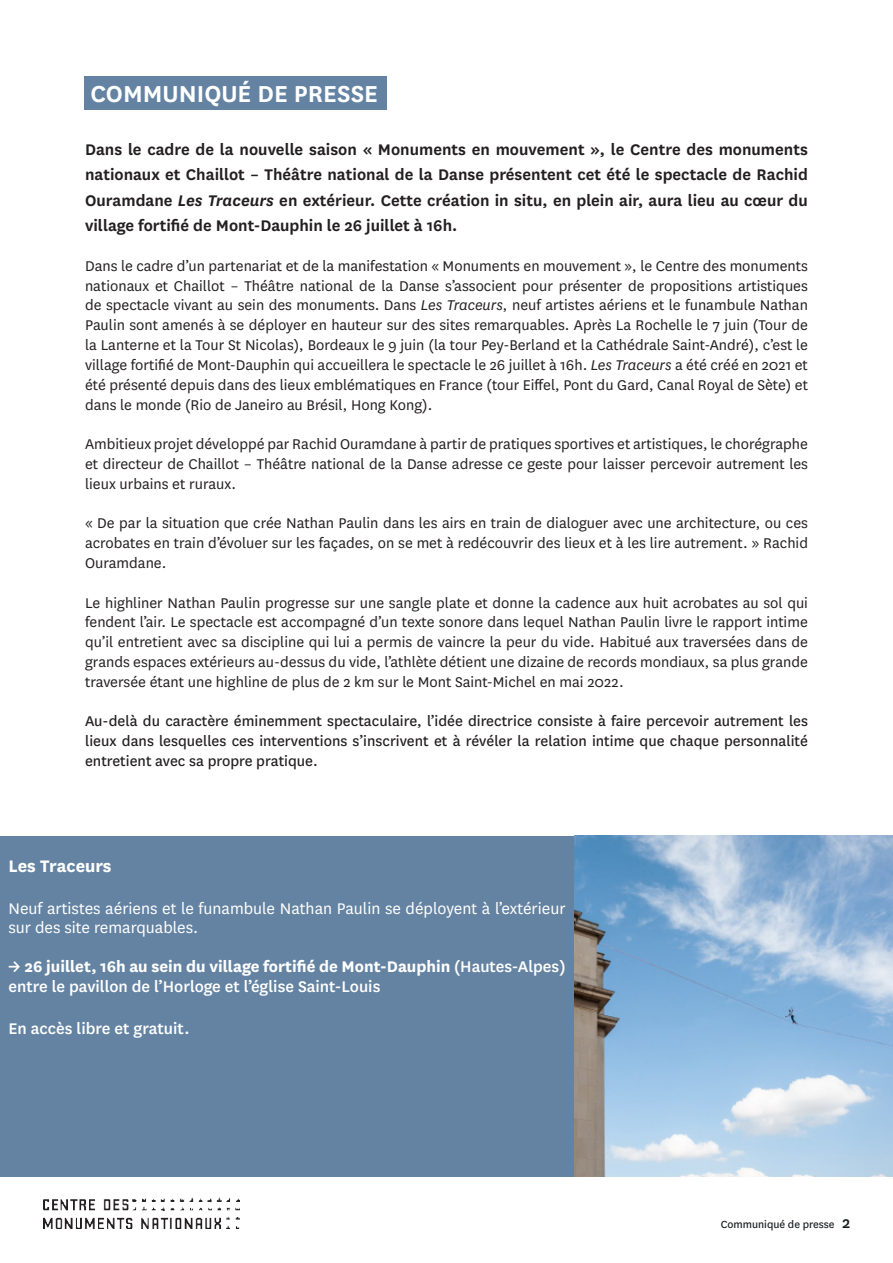
<style>
.page{position:relative;width:893px;height:1263px;background:#fff}
.page>*{position:absolute;margin:0;border:0;box-sizing:border-box;transform-origin:0 0}
.INTER_niveau_1{font:600 27px "National";color:#fff}
.t1{font:700 19.5px "National";color:#fff}
.t2{font:600 18px/25.5px "National";color:#231f20;text-align:justify}
.t3{font:500 18px/19.5px "National";color:#fff}
.t4{font:18px/19.5px "National";color:#fff}
.t5{font:16.5px/19.8px "National";color:#231f20;text-align:justify}
.t6{font:16.5px/19.8px "National";color:#231f20;text-align:justify}
.t7{font:12px "National";color:#181c1f}
.s1{font-style:italic}
.s2{font-weight:700}
.s3{font-weight:500;font-size:18px}
</style>
<div class="page">
<img style="left:43px;top:1198px;width:197px;height:31px">
<div style="left:84px;top:77px;width:303px;height:33px;background:#6483a2"></div>
<div style="left:0;top:836px;width:574px;height:340px;background:#6483a2"></div>
<img style="left:574px;top:836px;width:319px;height:340px">
<p class="INTER_niveau_1" style="left:90px;top:75px;width:289px">COMMUNIQUÉ DE PRESSE</p>
<p class="t2" style="left:85px;top:135px;width:724px">Dans le cadre de la nouvelle saison « Monuments en mouvement », le Centre des monuments nationaux et Chaillot – Théâtre national de la Danse présentent cet été le spectacle de Rachid Ouramdane <span class="s1">Les Traceurs</span> en extérieur. Cette création in situ, en plein air, aura lieu au cœur du village fortifié de Mont-Dauphin le 26 juillet à 16h.</p>
<p class="t5" style="left:85px;top:255px;width:724px">Dans le cadre d’un partenariat et de la manifestation « Monuments en mouvement », le Centre des monuments nationaux et Chaillot – Théâtre national de la Danse s’associent pour présenter de propositions artistiques de spectacle vivant au sein des monuments. Dans <span class="s1">Les Traceurs</span>, neuf artistes aériens et le funambule Nathan Paulin sont amenés à se déployer en hauteur sur des sites remarquables. Après La Rochelle le 7 juin (Tour de la Lanterne et la Tour St Nicolas), Bordeaux le 9 juin (la tour Pey-Berland et la Cathédrale Saint-André), c’est le village fortifié de Mont-Dauphin qui accueillera le spectacle le 26 juillet à 16h. <span class="s1">Les Traceurs</span> a été créé en 2021 et été présenté depuis dans des lieux emblématiques en France (tour Eiffel, Pont du Gard, Canal Royal de Sète) et dans le monde (Rio de Janeiro au Brésil, Hong Kong).</p>
<p class="t5" style="left:85px;top:433px;width:724px">Ambitieux projet développé par Rachid Ouramdane à partir de pratiques sportives et artistiques, le chorégraphe et directeur de Chaillot – Théâtre national de la Danse adresse ce geste pour laisser percevoir autrement les lieux urbains et ruraux.</p>
<p class="t5" style="left:85px;top:513px;width:724px">« De par la situation que crée Nathan Paulin dans les airs en train de dialoguer avec une architecture, ou ces acrobates en train d’évoluer sur les façades, on se met à redécouvrir des lieux et à les lire autrement. » Rachid Ouramdane.</p>
<p class="t5" style="left:85px;top:592px;width:724px">Le highliner Nathan Paulin progresse sur une sangle plate et donne la cadence aux huit acrobates au sol qui fendent l’air. Le spectacle est accompagné d’un texte sonore dans lequel Nathan Paulin livre le rapport intime qu’il entretient avec sa discipline qui lui a permis de vaincre la peur du vide. Habitué aux traversées dans de grands espaces extérieurs au-dessus du vide, l’athlète détient une dizaine de records mondiaux, sa plus grande traversée étant une highline de plus de 2 km sur le Mont Saint-Michel en mai 2022.</p>
<p class="t6" style="left:85px;top:710px;width:724px">Au-delà du caractère éminemment spectaculaire, l’idée directrice consiste à faire percevoir autrement les lieux dans lesquelles ces interventions s’inscrivent et à révéler la relation intime que chaque personnalité entretient avec sa propre pratique.</p>
<p class="t1" style="left:9px;top:852px;width:105px">Les Traceurs</p>
<p class="t4" style="left:9px;top:898px;width:559px">Neuf artistes aériens et le funambule Nathan Paulin se déployent à l’extérieur sur des site remarquables.</p>
<p class="t3" style="left:9px;top:956px;width:559px">→ <span class="s2">26 juillet, 16h au sein du village fortifié de Mont-Dauphin</span> (Hautes-Alpes) entre le pavillon de l’Horloge et l’église Saint-Louis</p>
<p class="t3" style="left:9px;top:1017px;width:183px">En accès libre et gratuit.</p>
<p class="t7" style="left:721px;top:1217px;width:131px">Communiqué de presse <span class="s3">2</span></p>
</div>
